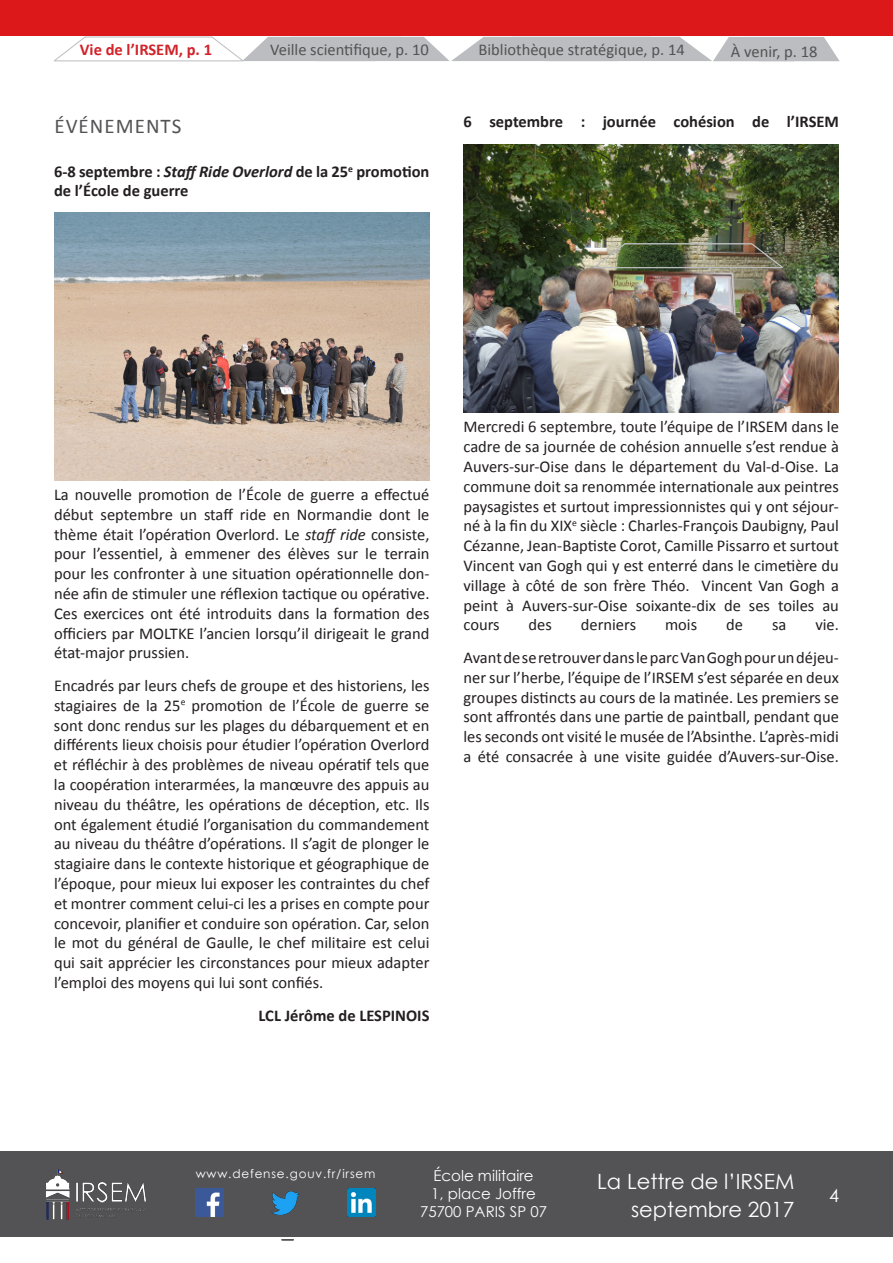
<style>
.page{position:relative;width:893px;height:1263px;background:#fff}
.page>*{position:absolute;margin:0;border:0;box-sizing:border-box;transform-origin:0 0}
.t1{font:21px/27px "Century Gothic";color:#fff;text-align:right}
.Sous-titre_gris{font:21px "Calibri";color:#535355}
.t2{font:18px "Century Gothic";color:#fff}
.Texte_courant__Etude{font:16.5px/19.8px "Calibri";color:#231f20;text-align:justify}
.Titre_événements{font:700 16.5px/19px "Calibri";color:#231f20}
.Onglet_inactif{font:16.5px "Calibri";color:#535355}
.Texte_courant__Etude-2{font:700 16.5px "Calibri";color:#231f20}
.Onglet_actif{font:700 16.5px "Calibri";color:#d1232a}
.t3{font:15px/18px "Century Gothic";color:#fff;text-align:center}
.t4{font:12px "Century Gothic";letter-spacing:.07em;color:#fff}
.s1{font-style:italic}
</style>
<div class="page">
<div style="left:0;top:1151px;width:893px;height:85px;background:#535355"></div>
<img style="left:46px;top:1169px;width:100px;height:51px">
<img style="left:196px;top:1189px;width:28px;height:28px">
<img style="left:272px;top:1191px;width:28px;height:23px">
<img style="left:348px;top:1189px;width:28px;height:28px">
<div style="left:0;top:0;width:893px;height:37px;background:#dd181b"></div>
<img style="left:54px;top:212px;width:375px;height:268px">
<img style="left:463px;top:145px;width:376px;height:268px">
<svg style="left:54px;top:36px;width:32px;height:25px"></svg>
<hr style="left:54px;top:61px;width:189px;height:1px;background:#bcbdc0">
<hr style="left:85px;top:37px;width:127px;height:1px;background:#bcbdc0">
<svg style="left:212px;top:37px;width:628px;height:24px"></svg>
<svg style="left:593px;top:243px;width:32px;height:25px"></svg>
<hr style="left:594px;top:267px;width:188px;height:1px;background:#bcbdc0">
<hr style="left:625px;top:243px;width:127px;height:1px;background:#bcbdc0">
<svg style="left:751px;top:243px;width:32px;height:25px"></svg>
<p class="Onglet_actif" style="left:80px;top:39px;width:134px">Vie de l’IRSEM, p. 1</p>
<p class="Onglet_inactif" style="left:270px;top:39px;width:160px">Veille scientifique, p. 10</p>
<p class="Onglet_inactif" style="left:479px;top:39px;width:208px">Bibliothèque stratégique, p. 14</p>
<p class="Onglet_inactif" style="left:731px;top:41px;width:88px">À venir, p. 18</p>
<p class="Sous-titre_gris" style="left:54px;top:113px;width:5px">EV</p>
<p class="Sous-titre_gris" style="left:90px;top:113px;width:57px">NEMENTS</p>
<p class="Titre_événements" style="left:54px;top:162px;width:377px">6-8 septembre : <span class="s1">Staff Ride Overlord</span> de la 25<sup>e</sup> promotion de l’École de guerre</p>
<p class="Texte_courant__Etude-2" style="left:463px;top:111px;width:377px">6 septembre : journée cohésion de l’IRSEM</p>
<p class="Texte_courant__Etude" style="left:54px;top:485px;width:377px">La nouvelle promotion de l’École de guerre a effectué début septembre un staff ride en Normandie dont le thème était l’opération Overlord. Le <span class="s1">staff ride</span> consiste, pour l’essentiel, à emmener des élèves sur le terrain pour les confronter à une situation opérationnelle don&shy;née afin de stimuler une réflexion tactique ou opérative.<br>Ces exercices ont été introduits dans la formation des officiers par MOLTKE l’ancien lorsqu’il dirigeait le grand état-major prussien.</p>
<p class="Texte_courant__Etude" style="left:54px;top:676px;width:377px">Encadrés par leurs chefs de groupe et des historiens, les stagiaires de la 25<sup>e</sup> promotion de l’École de guerre se sont donc rendus sur les plages du débarquement et en différents lieux choisis pour étudier l’opération Overlord et réfléchir à des problèmes de niveau opératif tels que la coopération interarmées, la manœuvre des appuis au niveau du théâtre, les opérations de déception, etc. I ls ont également étudié l’organisation du commandement au niveau du théâtre d’opérations. I l s’agit de plonger le stagiaire dans le contexte historique et géographique de l’époque, pour mieux lui exposer les contraintes du chef et montrer comment celui-ci les a prises en compte pour concevoir, planifier et conduire son opération. Car, selon le mot du général de Gaulle, le chef militaire est celui qui sait apprécier les circonstances pour mieux adapter l’emploi des moyens qui lui sont confiés.</p>
<p class="Texte_courant__Etude-2" style="left:259px;top:1004px;width:172px">LCL Jérôme de LESPINOIS</p>
<p class="Texte_courant__Etude" style="left:463px;top:417px;width:290px">Mercredi 6 septembre, toute l’équipe de l’IRSE</p>
<p class="Texte_courant__Etude" style="left:463px;top:417px;width:377px;text-indent:310px">M dans le cadre de sa journée de cohésion annuelle s’est rendue à Auvers-sur-Oise dans le département du Val-d-Oise. La commune doit sa renommée internationale aux peintres paysagistes et surtout impressionnistes qui y ont séjour&shy;né à la fin du XIX<sup>e</sup> siècle : Charles-François Daubigny, Paul Cézanne, Jean-Baptiste Corot, Camille Pissarro et surtout Vincent van Gogh qui y est enterré dans le cimetière du village à côté de son frère Théo. Vincent Van Gogh a peint à Auvers-sur-Oise soixante-dix de ses toiles au cours</p>
<p class="Texte_courant__Etude" style="left:529px;top:615px;width:25px">des</p>
<p class="Texte_courant__Etude" style="left:581px;top:615px;width:57px">derniers</p>
<p class="Texte_courant__Etude" style="left:665px;top:615px;width:34px">mois</p>
<p class="Texte_courant__Etude" style="left:726px;top:615px;width:18px">de</p>
<p class="Texte_courant__Etude" style="left:772px;top:615px;width:16px">sa</p>
<p class="Texte_courant__Etude" style="left:815px;top:615px;width:25px">vie.</p>
<p class="Texte_courant__Etude" style="left:463px;top:648px;width:377px">Avant de se retrouver dans le parc Van Gogh pour un déjeu&shy;ner sur l’herbe, l’équipe de l’IRSE</p>
<p class="Texte_courant__Etude" style="left:463px;top:667px;width:377px;text-indent:217px">M s’est séparée en deux groupes distincts au cours de la matinée. Les premiers se sont affrontés dans une partie de paintball, pendant que les seconds ont visité le musée de l’Absinthe. L’après-midi a été consacrée à une visite guidée d’Auvers-sur-Oise.</p>
<p class="t4" style="left:196px;top:1166px;width:181px">www.defense.gouv.fr/irsem</p>
<p class="t3" style="left:420px;top:1166px;width:128px">École militaire<br>1, place Joffre<br>75700 PARIS SP 07</p>
<p class="t1" style="left:597px;top:1168px;width:199px">La Lettre de l’IRSEM septembre 2017</p>
<p class="t2" style="left:829px;top:1183px;width:11px">4</p>
</div>
